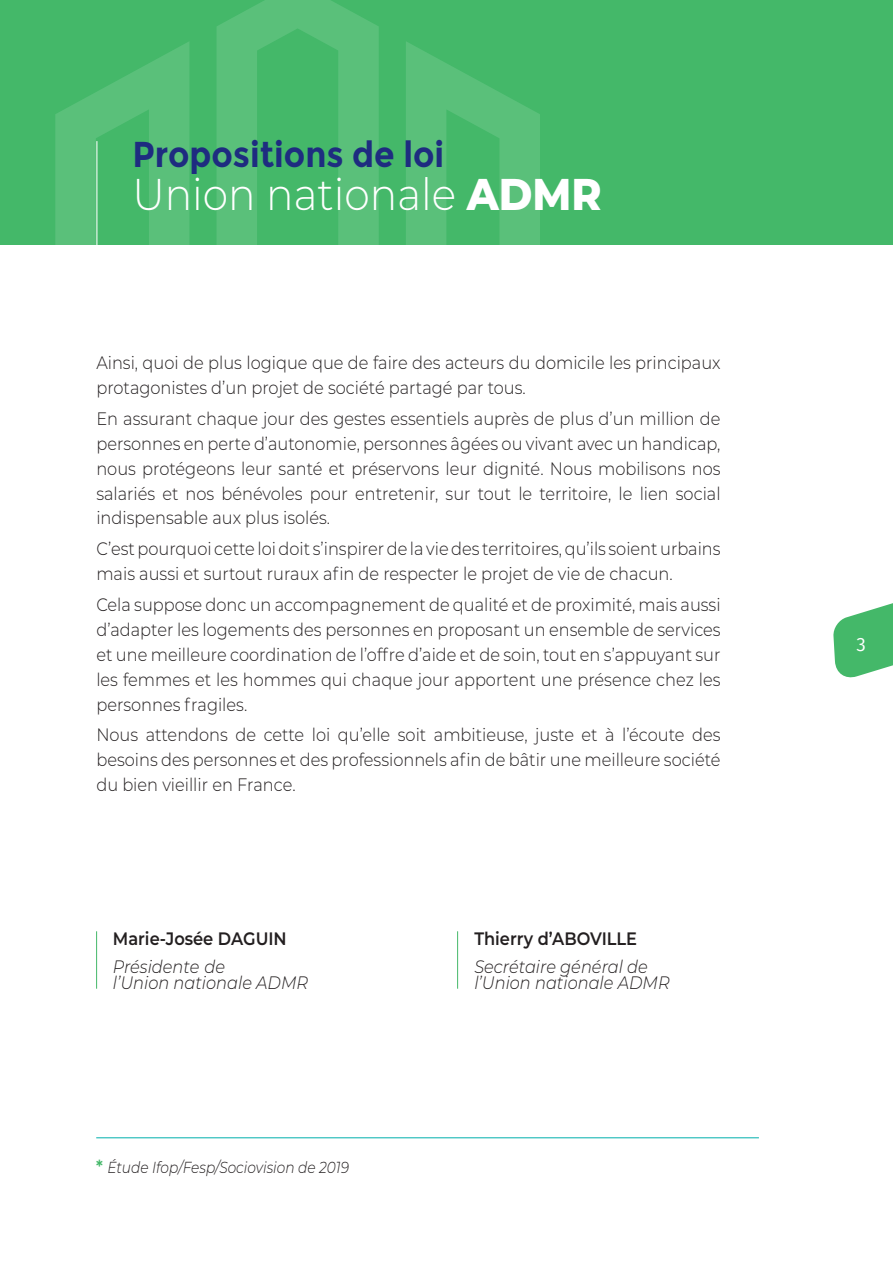
<style>
.page{position:relative;width:893px;height:1263px;background:#fff}
.page>*{position:absolute;margin:0;border:0;box-sizing:border-box;transform-origin:0 0}
.t1{font:300 44.4px "Montserrat";color:#fff;scale:.92 1}
.t2{font:700 36px "Montserrat";color:#1e2c80;scale:.92 1}
.t3{font:19.05px "Fira Sans";color:#fff}
.t4{font:300 18px/25px "Montserrat";color:#231f20;text-align:justify;scale:.9 1}
.t5{font:italic 300 18px "Montserrat";color:#231f20;scale:.9 1}
.t6{font:600 18px "Montserrat";color:#231f20;scale:.9 1}
.t7{font:italic 300 16.05px "Montserrat";color:#231f20;scale:.86 1}
.s1{font-weight:800}
.s2{font-weight:600;font-style:normal;font-size:18px;color:#44b869}
</style>
<div class="page">
<div style="left:0;top:0;width:893px;height:245px;background:#44b869"></div>
<svg style="left:55px;top:0;width:485px;height:245px"></svg>
<hr style="left:96px;top:141px;width:1px;height:155px;background:#fff">
<svg style="left:833px;top:603px;width:60px;height:75px"></svg>
<hr style="left:96px;top:931px;width:1px;height:58px;background:#44b869">
<hr style="left:457px;top:931px;width:1px;height:58px;background:#44b869">
<hr style="left:96px;top:1137px;width:663px;height:1px;background:#00afad">
<h2 class="t2" style="left:132px;top:133px;width:341px">Propositions de loi</h2>
<h1 class="t1" style="left:132px;top:164px;width:512px">Union nationale <span class="s1">ADMR</span></h1>
<p class="t4" style="left:96px;top:349px;width:695px">Ainsi, quoi de plus logique que de faire des acteurs du domicile les principaux protagonistes d’un projet de société partagé par tous.</p>
<p class="t4" style="left:96px;top:405px;width:695px">En assurant chaque jour des gestes essentiels auprès de plus d’un million de personnes en perte d’autonomie, personnes âgées ou vivant avec un handicap, nous protégeons leur santé et préservons leur dignité. Nous mobilisons nos salariés et nos bénévoles pour entretenir, sur tout le territoire, le lien social indispensable aux plus isolés.</p>
<p class="t4" style="left:96px;top:536px;width:695px">C’est pourquoi cette loi doit s’inspirer de la vie des territoires, qu’ils soient urbains mais aussi et surtout ruraux afin de respecter le projet de vie de chacun.</p>
<p class="t4" style="left:96px;top:591px;width:695px">Cela suppose donc un accompagnement de qualité et de proximité, mais aussi d’adapter les logements des personnes en proposant un ensemble de services et une meilleure coordination de l’offre d’aide et de soin, tout en s’appuyant sur les femmes et les hommes qui chaque jour apportent une présence chez les personnes fragiles.</p>
<p class="t4" style="left:96px;top:722px;width:695px">Nous attendons de cette loi qu’elle soit ambitieuse, juste et à l’écoute des besoins des personnes et des professionnels afin de bâtir une meilleure société du bien vieillir en France.</p>
<p class="t6" style="left:113px;top:925px;width:195px">Marie-Josée DAGUIN</p>
<p class="t6" style="left:474px;top:925px;width:182px">Thierry d’ABOVILLE</p>
<p class="t5" style="left:113px;top:954px;width:126px">Présidente de</p>
<p class="t5" style="left:474px;top:954px;width:194px">Secrétaire général de</p>
<p class="t5" style="left:113px;top:970px;width:219px">l’Union nationale ADMR</p>
<p class="t5" style="left:474px;top:970px;width:219px">l’Union nationale ADMR</p>
<p class="t7" style="left:96px;top:1157px;width:295px"><span class="s2">*</span> Étude Ifop/Fesp/Sociovision de 2019</p>
<p class="t3" style="left:856px;top:631px;width:11px">3</p>
</div>
